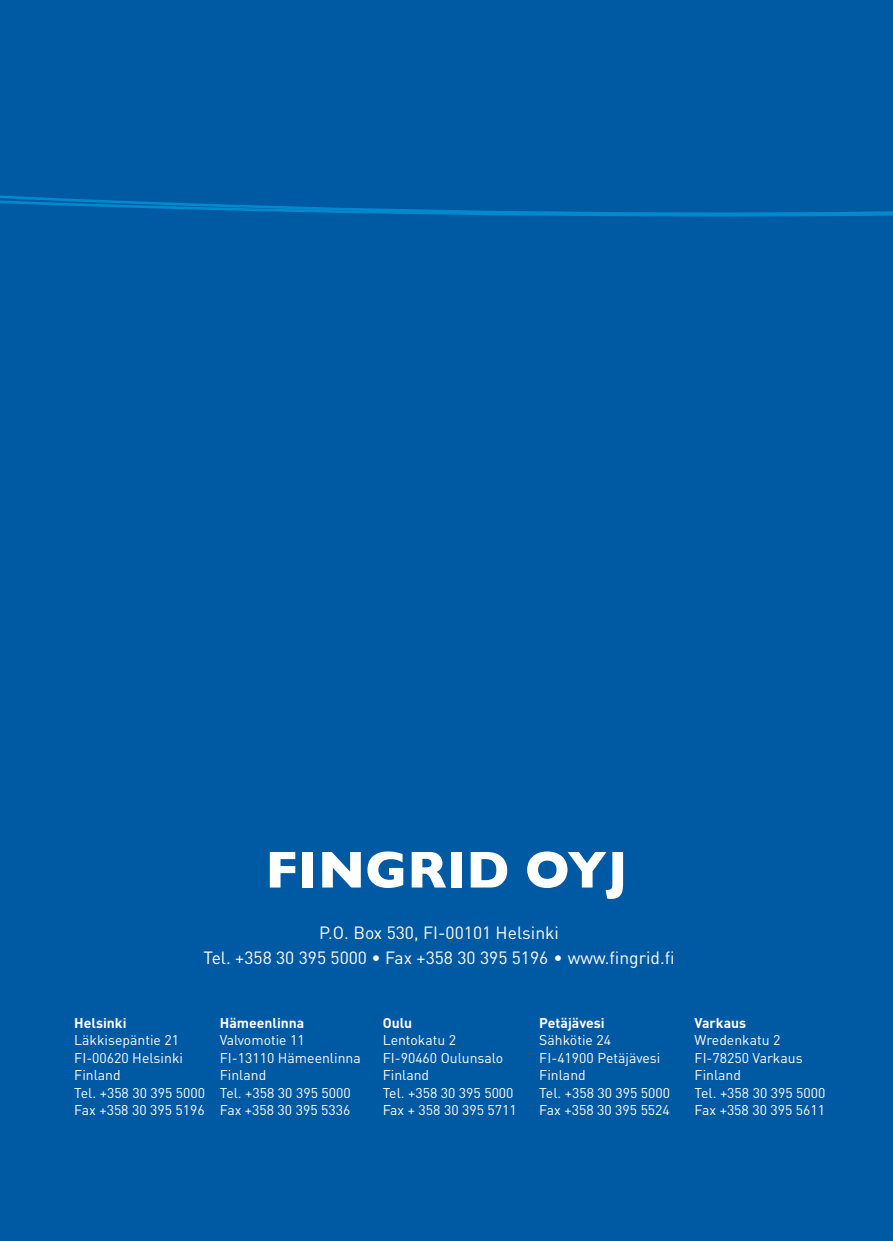
<style>
.page{position:relative;width:893px;height:1241px;background:#fff}
.page>*{position:absolute;margin:0;border:0;box-sizing:border-box;transform-origin:0 0}
.t1{font:700 52.5px "Gill Sans";color:#fff}
.t2{font:17.5px/24.5px "DIN";color:#fff;text-align:center}
.t3{font:14px/17.5px "DIN";color:#fff}
.t4{font:700 14px "DIN";color:#fff}
</style>
<div class="page">
<div style="left:0;top:0;width:893px;height:1240px;background:#0059a3"></div>
<svg style="left:0;top:195px;width:893px;height:22px"></svg>
<h1 class="t1" style="left:265px;top:838px;width:364px">FINGRID OYJ</h1>
<p class="t2" style="left:203px;top:920px;width:473px">P.O. Box 530, FI-00101 Helsinki<br>Tel. +358 30 395 5000 • Fax +358 30 395 5196 • www.fingrid.fi</p>
<p class="t4" style="left:74px;top:1013px;width:54px">Helsinki</p>
<p class="t3" style="left:74px;top:1031px;width:132px">Läkkisepäntie 21<br>FI-00620 Helsinki<br>Finland<br>Tel. +358 30 395 5000<br>Fax +358 30 395 5196</p>
<p class="t4" style="left:220px;top:1013px;width:86px">Hämeenlinna</p>
<p class="t3" style="left:220px;top:1031px;width:142px">Valvomotie 11<br>FI-13110 Hämeenlinna<br>Finland<br>Tel. +358 30 395 5000<br>Fax +358 30 395 5336</p>
<p class="t4" style="left:383px;top:1013px;width:31px">Oulu</p>
<p class="t3" style="left:383px;top:1031px;width:136px">Lentokatu 2<br>FI-90460 Oulunsalo<br>Finland<br>Tel. +358 30 395 5000<br>Fax + 358 30 395 5711</p>
<p class="t4" style="left:539px;top:1013px;width:67px">Petäjävesi</p>
<p class="t3" style="left:539px;top:1031px;width:132px">Sähkötie 24<br>FI-41900 Petäjävesi<br>Finland<br>Tel. +358 30 395 5000<br>Fax +358 30 395 5524</p>
<p class="t4" style="left:694px;top:1013px;width:53px">Varkaus</p>
<p class="t3" style="left:694px;top:1031px;width:132px">Wredenkatu 2<br>FI-78250 Varkaus<br>Finland<br>Tel. +358 30 395 5000<br>Fax +358 30 395 5611</p>
</div>
